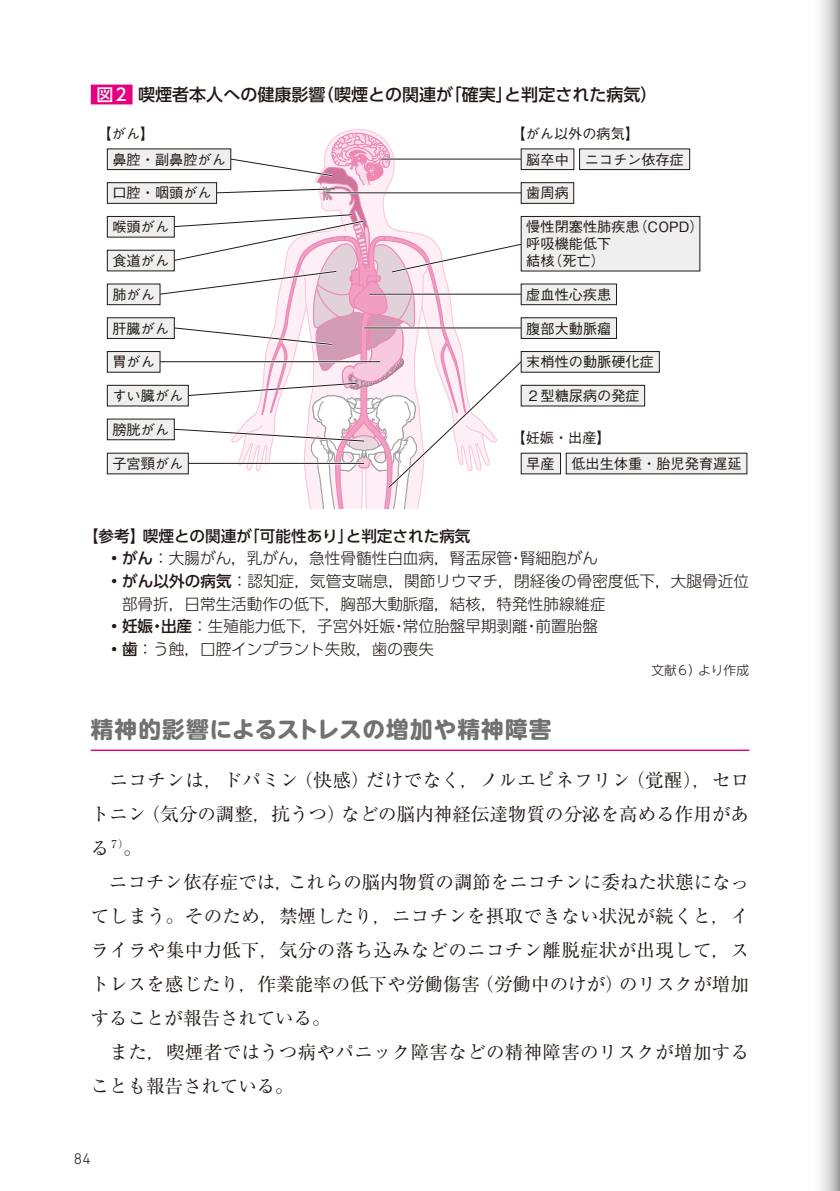
<style>
.page{position:relative;width:840px;height:1191px;background:#fff}
.page>*{position:absolute;margin:0;border:0;box-sizing:border-box;transform-origin:0 0}
.t1{font:700 22.6px "UD Shin M Go Pr 6";letter-spacing:.045em;color:#727171}
.t2{font:18.4px/34px "Ryumin Pr 6";letter-spacing:.005em;color:#221815}
.t3{font:500 17px "UD Shin Go Pr 6";color:#221815}
.t4{font:300 15.6px "UD Shin Go Pr 6";color:#221815}
.t5{font:500 15.6px "UD Shin Go Pr 6";color:#221815}
.t6{font:300 15.6px "DIN Next LT Pro";color:#221815}
.t7{font:500 14.2px/17px "Gothic BBB Pr 6";color:#221815}
.t8{font:300 12.8px "UD Shin Go NT Pr 6";color:#221815}
.s1{color:#fff}
.s2{font-weight:500}
</style>
<div class="page">
<hr style="left:91px;top:749px;width:657px;height:2px;background:#e4007f">
<div style="left:91px;top:85px;width:41px;height:19px;background:#e4007f"></div>
<div style="left:107px;top:149px;width:124px;height:21px;background:#efefef"></div>
<div style="left:107px;top:149px;width:124px;height:21px;border:1px solid #221815"></div>
<div style="left:107px;top:183px;width:109px;height:20px;background:#efefef"></div>
<div style="left:107px;top:182px;width:110px;height:22px;border:1px solid #221815"></div>
<div style="left:107px;top:216px;width:67px;height:21px;background:#efefef"></div>
<div style="left:107px;top:216px;width:67px;height:21px;border:1px solid #221815"></div>
<div style="left:107px;top:250px;width:67px;height:21px;background:#efefef"></div>
<div style="left:107px;top:250px;width:67px;height:21px;border:1px solid #221815"></div>
<div style="left:107px;top:284px;width:53px;height:21px;background:#efefef"></div>
<div style="left:107px;top:284px;width:53px;height:21px;border:1px solid #221815"></div>
<div style="left:107px;top:318px;width:67px;height:20px;background:#efefef"></div>
<div style="left:107px;top:317px;width:67px;height:22px;border:1px solid #221815"></div>
<div style="left:107px;top:351px;width:53px;height:21px;background:#efefef"></div>
<div style="left:107px;top:351px;width:53px;height:21px;border:1px solid #221815"></div>
<div style="left:107px;top:385px;width:81px;height:21px;background:#efefef"></div>
<div style="left:107px;top:385px;width:81px;height:21px;border:1px solid #221815"></div>
<div style="left:107px;top:419px;width:67px;height:21px;background:#efefef"></div>
<div style="left:107px;top:419px;width:67px;height:21px;border:1px solid #221815"></div>
<div style="left:107px;top:453px;width:81px;height:21px;background:#efefef"></div>
<div style="left:521px;top:149px;width:52px;height:21px;background:#efefef"></div>
<div style="left:520px;top:149px;width:54px;height:21px;border:1px solid #221815"></div>
<div style="left:579px;top:149px;width:110px;height:21px;background:#efefef"></div>
<div style="left:579px;top:149px;width:110px;height:21px;border:1px solid #221815"></div>
<div style="left:521px;top:183px;width:52px;height:20px;background:#efefef"></div>
<div style="left:520px;top:182px;width:53px;height:22px;border:1px solid #221815"></div>
<div style="left:521px;top:216px;width:178px;height:55px;background:#efefef"></div>
<div style="left:520px;top:216px;width:179px;height:55px;border:1px solid #221815"></div>
<div style="left:521px;top:284px;width:95px;height:21px;background:#efefef"></div>
<div style="left:520px;top:284px;width:96px;height:21px;border:1px solid #221815"></div>
<div style="left:521px;top:318px;width:95px;height:20px;background:#efefef"></div>
<div style="left:520px;top:317px;width:96px;height:22px;border:1px solid #221815"></div>
<svg style="left:157px;top:129px;width:367px;height:380px"></svg>
<div style="left:521px;top:351px;width:138px;height:21px;background:#efefef"></div>
<div style="left:520px;top:351px;width:139px;height:21px;border:1px solid #221815"></div>
<div style="left:521px;top:385px;width:123px;height:21px;background:#efefef"></div>
<div style="left:520px;top:385px;width:124px;height:21px;border:1px solid #221815"></div>
<div style="left:521px;top:453px;width:39px;height:21px;background:#efefef"></div>
<div style="left:566px;top:453px;width:180px;height:21px;background:#efefef"></div>
<div style="left:811px;top:0;width:28px;height:1191px;background:linear-gradient(to right,#fff,#b7b7b7)"></div>
<hr style="left:839px;top:0;width:1px;height:1191px;background:#9b9897">
<p class="t3" style="left:96px;top:80px;width:562px"><span class="s1">図2</span> 喫煙者本人への健康影響（喫煙との関連が「確実」と判定された病気）</p>
<p class="t7" style="left:98px;top:124px;width:58px">【がん】</p>
<p class="t7" style="left:112px;top:150px;width:115px">鼻腔・副鼻腔がん</p>
<p class="t7" style="left:112px;top:184px;width:101px">口腔・咽頭がん</p>
<p class="t7" style="left:112px;top:217px;width:58px">喉頭がん</p>
<p class="t7" style="left:112px;top:251px;width:58px">食道がん</p>
<p class="t7" style="left:112px;top:285px;width:44px">肺がん</p>
<p class="t7" style="left:112px;top:319px;width:58px">肝臓がん</p>
<p class="t7" style="left:112px;top:352px;width:44px">胃がん</p>
<p class="t7" style="left:112px;top:386px;width:72px">すい臓がん</p>
<p class="t7" style="left:112px;top:420px;width:58px">膀胱がん</p>
<p class="t7" style="left:112px;top:454px;width:72px">子宮頸がん</p>
<p class="t7" style="left:511px;top:124px;width:129px">【がん以外の病気】</p>
<p class="t7" style="left:526px;top:150px;width:159px">脳卒中 ニコチン依存症</p>
<p class="t7" style="left:526px;top:184px;width:44px">歯周病</p>
<p class="t7" style="left:526px;top:217px;width:179px">慢性閉塞性肺疾患（COPD）呼吸機能低下<br>結核（死亡）</p>
<p class="t7" style="left:526px;top:285px;width:87px">虚血性心疾患</p>
<p class="t7" style="left:526px;top:319px;width:87px">腹部大動脈瘤</p>
<p class="t7" style="left:526px;top:352px;width:129px">末梢性の動脈硬化症</p>
<p class="t7" style="left:526px;top:386px;width:115px">２型糖尿病の発症</p>
<p class="t7" style="left:511px;top:428px;width:101px">【妊娠・出産】</p>
<p class="t7" style="left:526px;top:454px;width:30px">早産</p>
<p class="t7" style="left:571px;top:454px;width:172px">低出生体重・胎児発育遅延</p>
<p class="t5" style="left:83px;top:523px;width:389px">【参考】喫煙との関連が「可能性あり」と判定された病気</p>
<p class="t4" style="left:91px;top:546px;width:508px">　◦<span class="s2">がん</span>：大腸がん，乳がん，急性骨髄性白血病，腎盂尿管・腎細胞がん</p>
<p class="t4" style="left:91px;top:568px;width:659px">　◦<span class="s2">がん以外の病気</span>：認知症，気管支喘息，関節リウマチ，閉経後の骨密度低下，大腿骨近位</p>
<p class="t4" style="left:122px;top:591px;width:485px">部骨折，日常生活動作の低下，胸部大動脈瘤，結核，特発性肺線維症</p>
<p class="t4" style="left:91px;top:614px;width:508px">　◦<span class="s2">妊娠・出産</span>：生殖能力低下，子宮外妊娠・常位胎盤早期剥離・前置胎盤</p>
<p class="t4" style="left:91px;top:636px;width:344px">　◦<span class="s2">歯</span>：う蝕，口腔インプラント失敗，歯の喪失</p>
<p class="t8" style="left:651px;top:659px;width:99px">文献6）より作成</p>
<p class="t1" style="left:91px;top:710px;width:462px">精神的影響によるストレスの増加や精神障害</p>
<p class="t2" style="left:91px;top:761px;width:659px">　ニコチンは，ドパミン（快感）だけでなく，ノルエピネフリン（覚醒），セロトニン（気分の調整，抗うつ）などの脳内神経伝達物質の分泌を高める作用がある<sup>7）</sup>。<br>　ニコチン依存症では，これらの脳内物質の調節をニコチンに委ねた状態になってしまう。そのため，禁煙したり，ニコチンを摂取できない状況が続くと，イライラや集中力低下，気分の落ち込みなどのニコチン離脱症状が出現して，ストレスを感じたり，作業能率の低下や労働傷害（労働中のけが）のリスクが増加することが報告されている。<br>　また，喫煙者ではうつ病やパニック障害などの精神障害のリスクが増加することも報告されている。</p>
<p class="t6" style="left:74px;top:1150px;width:18px">84</p>
</div>
